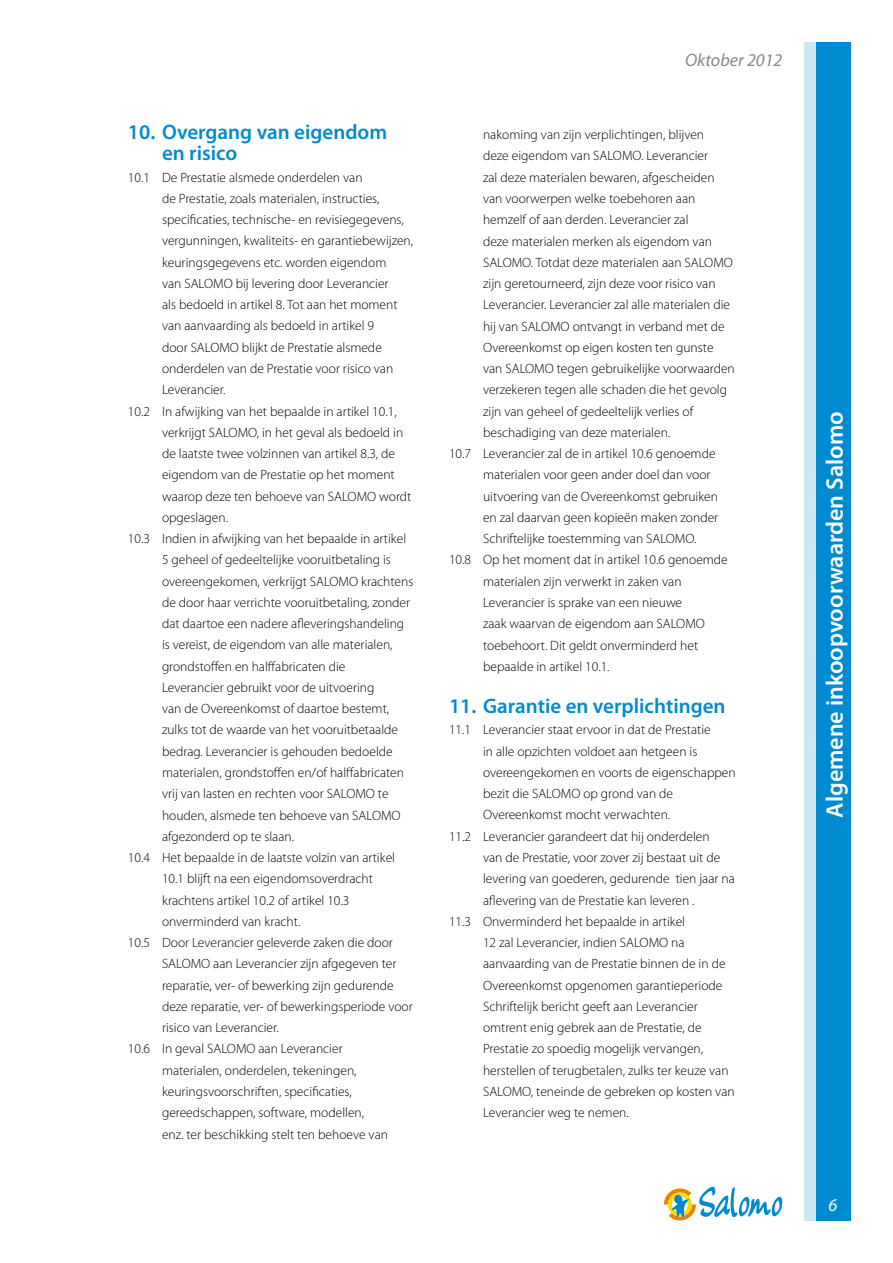
<style>
.page{position:relative;width:893px;height:1263px;background:#fff}
.page>*{position:absolute;margin:0;border:0;box-sizing:border-box;transform-origin:0 0}
.t1{font:600 24px "Myriad Pro";color:#fff}
.t2{font:600 21px/21.3px "Myriad Pro";color:#008bd0}
.t3{font:italic 18px "Myriad Pro";color:#87888a}
.t4{font:italic 18px "Myriad Pro";color:#fff}
.t5{font:300 13.5px "Myriad Pro";color:#000}
</style>
<div class="page">
<div style="left:816px;top:43px;width:34px;height:1143px;background:#008bd0"></div>
<div style="left:804px;top:43px;width:12px;height:1143px;background:#cde8f5"></div>
<div style="left:816px;top:1186px;width:34px;height:34px;background:#008bd0"></div>
<div style="left:804px;top:1186px;width:12px;height:34px;background:#cde8f5"></div>
<svg style="left:664px;top:1186px;width:118px;height:34px"></svg>
<h2 class="t2" style="left:162px;top:121px;width:227px;text-indent:-34px">10. Overgang van eigendom en risico</h2>
<p class="t5" style="left:128px;top:169px;width:236px">10.1 De Prestatie alsmede onderdelen van</p>
<p class="t5" style="left:162px;top:190px;width:219px">de Prestatie, zoals materialen, instructies,</p>
<p class="t5" style="left:162px;top:211px;width:243px">specificaties, technische- en revisiegegevens,</p>
<p class="t5" style="left:162px;top:233px;width:253px">vergunningen, kwaliteits- en garantiebewijzen,</p>
<p class="t5" style="left:162px;top:254px;width:226px">keuringsgegevens etc. worden eigendom</p>
<p class="t5" style="left:162px;top:275px;width:228px">van SALOMO bij levering door Leverancier</p>
<p class="t5" style="left:162px;top:297px;width:237px">als bedoeld in artikel 8. Tot aan het moment</p>
<p class="t5" style="left:162px;top:318px;width:214px">van aanvaarding als bedoeld in artikel 9</p>
<p class="t5" style="left:162px;top:339px;width:221px">door SALOMO blijkt de Prestatie alsmede</p>
<p class="t5" style="left:162px;top:360px;width:233px">onderdelen van de Prestatie voor risico van</p>
<p class="t5" style="left:162px;top:382px;width:65px">Leverancier.</p>
<p class="t5" style="left:128px;top:403px;width:270px">10.2 In afwijking van het bepaalde in artikel 10.1,</p>
<p class="t5" style="left:162px;top:424px;width:243px">verkrijgt SALOMO, in het geval als bedoeld in</p>
<p class="t5" style="left:162px;top:445px;width:235px">de laatste twee volzinnen van artikel 8.3, de</p>
<p class="t5" style="left:162px;top:467px;width:234px">eigendom van de Prestatie op het moment</p>
<p class="t5" style="left:162px;top:488px;width:251px">waarop deze ten behoeve van SALOMO wordt</p>
<p class="t5" style="left:162px;top:509px;width:68px">opgeslagen.</p>
<p class="t5" style="left:128px;top:530px;width:280px">10.3 Indien in afwijking van het bepaalde in artikel</p>
<p class="t5" style="left:162px;top:552px;width:230px">5 geheel of gedeeltelijke vooruitbetaling is</p>
<p class="t5" style="left:162px;top:573px;width:253px">overeengekomen, verkrijgt SALOMO krachtens</p>
<p class="t5" style="left:162px;top:594px;width:250px">de door haar verrichte vooruitbetaling, zonder</p>
<p class="t5" style="left:162px;top:615px;width:244px">dat daartoe een nadere afleveringshandeling</p>
<p class="t5" style="left:162px;top:637px;width:232px">is vereist, de eigendom van alle materialen,</p>
<p class="t5" style="left:162px;top:658px;width:185px">grondstoffen en halffabricaten die</p>
<p class="t5" style="left:162px;top:679px;width:214px">Leverancier gebruikt voor de uitvoering</p>
<p class="t5" style="left:162px;top:700px;width:229px">van de Overeenkomst of daartoe bestemt,</p>
<p class="t5" style="left:162px;top:722px;width:238px">zulks tot de waarde van het vooruitbetaalde</p>
<p class="t5" style="left:162px;top:743px;width:232px">bedrag. Leverancier is gehouden bedoelde</p>
<p class="t5" style="left:162px;top:764px;width:244px">materialen, grondstoffen en/of halffabricaten</p>
<p class="t5" style="left:162px;top:786px;width:228px">vrij van lasten en rechten voor SALOMO te</p>
<p class="t5" style="left:162px;top:807px;width:240px">houden, alsmede ten behoeve van SALOMO</p>
<p class="t5" style="left:162px;top:828px;width:134px">afgezonderd op te slaan.</p>
<p class="t5" style="left:128px;top:849px;width:269px">10.4 Het bepaalde in de laatste volzin van artikel</p>
<p class="t5" style="left:162px;top:871px;width:212px">10.1 blijft na een eigendomsoverdracht</p>
<p class="t5" style="left:162px;top:892px;width:189px">krachtens artikel 10.2 of artikel 10.3</p>
<p class="t5" style="left:162px;top:913px;width:140px">onverminderd van kracht.</p>
<p class="t5" style="left:128px;top:934px;width:266px">10.5 Door Leverancier geleverde zaken die door</p>
<p class="t5" style="left:162px;top:956px;width:236px">SALOMO aan Leverancier zijn afgegeven ter</p>
<p class="t5" style="left:162px;top:977px;width:233px">reparatie, ver- of bewerking zijn gedurende</p>
<p class="t5" style="left:162px;top:998px;width:252px">deze reparatie, ver- of bewerkingsperiode voor</p>
<p class="t5" style="left:162px;top:1019px;width:118px">risico van Leverancier.</p>
<p class="t5" style="left:128px;top:1041px;width:216px">10.6 In geval SALOMO aan Leverancier</p>
<p class="t5" style="left:162px;top:1062px;width:196px">materialen, onderdelen, tekeningen,</p>
<p class="t5" style="left:162px;top:1083px;width:191px">keuringsvoorschriften, specificaties,</p>
<p class="t5" style="left:162px;top:1104px;width:204px">gereedschappen, software, modellen,</p>
<p class="t5" style="left:162px;top:1126px;width:228px">enz. ter beschikking stelt ten behoeve van</p>
<h3 class="t3" style="left:685px;top:49px;width:99px">Oktober 2012</h3>
<p class="t5" style="left:483px;top:127px;width:223px">nakoming van zijn verplichtingen, blijven</p>
<p class="t5" style="left:483px;top:148px;width:227px">deze eigendom van SALOMO. Leverancier</p>
<p class="t5" style="left:483px;top:169px;width:233px">zal deze materialen bewaren, afgescheiden</p>
<p class="t5" style="left:483px;top:190px;width:214px">van voorwerpen welke toebehoren aan</p>
<p class="t5" style="left:483px;top:212px;width:207px">hemzelf of aan derden. Leverancier zal</p>
<p class="t5" style="left:483px;top:233px;width:230px">deze materialen merken als eigendom van</p>
<p class="t5" style="left:483px;top:254px;width:251px">SALOMO. Totdat deze materialen aan SALOMO</p>
<p class="t5" style="left:483px;top:275px;width:234px">zijn geretourneerd, zijn deze voor risico van</p>
<p class="t5" style="left:483px;top:297px;width:248px">Leverancier. Leverancier zal alle materialen die</p>
<p class="t5" style="left:483px;top:318px;width:243px">hij van SALOMO ontvangt in verband met de</p>
<p class="t5" style="left:483px;top:339px;width:232px">Overeenkomst op eigen kosten ten gunste</p>
<p class="t5" style="left:483px;top:360px;width:253px">van SALOMO tegen gebruikelijke voorwaarden</p>
<p class="t5" style="left:483px;top:382px;width:246px">verzekeren tegen alle schaden die het gevolg</p>
<p class="t5" style="left:483px;top:403px;width:212px">zijn van geheel of gedeeltelijk verlies of</p>
<p class="t5" style="left:483px;top:424px;width:189px">beschadiging van deze materialen.</p>
<p class="t5" style="left:449px;top:445px;width:268px">10.7 Leverancier zal de in artikel 10.6 genoemde</p>
<p class="t5" style="left:483px;top:467px;width:229px">materialen voor geen ander doel dan voor</p>
<p class="t5" style="left:483px;top:488px;width:236px">uitvoering van de Overeenkomst gebruiken</p>
<p class="t5" style="left:483px;top:509px;width:237px">en zal daarvan geen kopieën maken zonder</p>
<p class="t5" style="left:483px;top:531px;width:215px">Schriftelijke toestemming van SALOMO.</p>
<p class="t5" style="left:449px;top:552px;width:280px">10.8 Op het moment dat in artikel 10.6 genoemde</p>
<p class="t5" style="left:483px;top:573px;width:200px">materialen zijn verwerkt in zaken van</p>
<p class="t5" style="left:483px;top:594px;width:201px">Leverancier is sprake van een nieuwe</p>
<p class="t5" style="left:483px;top:616px;width:223px">zaak waarvan de eigendom aan SALOMO</p>
<p class="t5" style="left:483px;top:637px;width:217px">toebehoort. Dit geldt onverminderd het</p>
<p class="t5" style="left:483px;top:658px;width:128px">bepaalde in artikel 10.1.</p>
<h2 class="t2" style="left:449px;top:695px;width:278px">11. Garantie en verplichtingen</h2>
<p class="t5" style="left:449px;top:722px;width:263px">11.1 Leverancier staat ervoor in dat de Prestatie</p>
<p class="t5" style="left:483px;top:743px;width:216px">in alle opzichten voldoet aan hetgeen is</p>
<p class="t5" style="left:483px;top:764px;width:254px">overeengekomen en voorts de eigenschappen</p>
<p class="t5" style="left:483px;top:785px;width:192px">bezit die SALOMO op grond van de</p>
<p class="t5" style="left:483px;top:807px;width:189px">Overeenkomst mocht verwachten.</p>
<p class="t5" style="left:449px;top:828px;width:262px">11.2 Leverancier garandeert dat hij onderdelen</p>
<p class="t5" style="left:483px;top:849px;width:239px">van de Prestatie, voor zover zij bestaat uit de</p>
<p class="t5" style="left:483px;top:871px;width:253px">levering van goederen, gedurende tien jaar na</p>
<p class="t5" style="left:483px;top:892px;width:213px">aflevering van de Prestatie kan leveren .</p>
<p class="t5" style="left:449px;top:913px;width:238px">11.3 Onverminderd het bepaalde in artikel</p>
<p class="t5" style="left:483px;top:934px;width:203px">12 zal Leverancier, indien SALOMO na</p>
<p class="t5" style="left:483px;top:956px;width:244px">aanvaarding van de Prestatie binnen de in de</p>
<p class="t5" style="left:483px;top:977px;width:241px">Overeenkomst opgenomen garantieperiode</p>
<p class="t5" style="left:483px;top:998px;width:216px">Schriftelijk bericht geeft aan Leverancier</p>
<p class="t5" style="left:483px;top:1019px;width:220px">omtrent enig gebrek aan de Prestatie, de</p>
<p class="t5" style="left:483px;top:1041px;width:222px">Prestatie zo spoedig mogelijk vervangen,</p>
<p class="t5" style="left:483px;top:1062px;width:247px">herstellen of terugbetalen, zulks ter keuze van</p>
<p class="t5" style="left:483px;top:1083px;width:253px">SALOMO, teneinde de gebreken op kosten van</p>
<p class="t5" style="left:483px;top:1104px;width:147px">Leverancier weg te nemen.</p>
<h1 class="t1" style="left:819px;top:817px;width:408px;rotate:-90deg">Algemene inkoopvoorwaarden Salomo</h1>
<h3 class="t4" style="left:828px;top:1193px;width:10px">6</h3>
</div>
